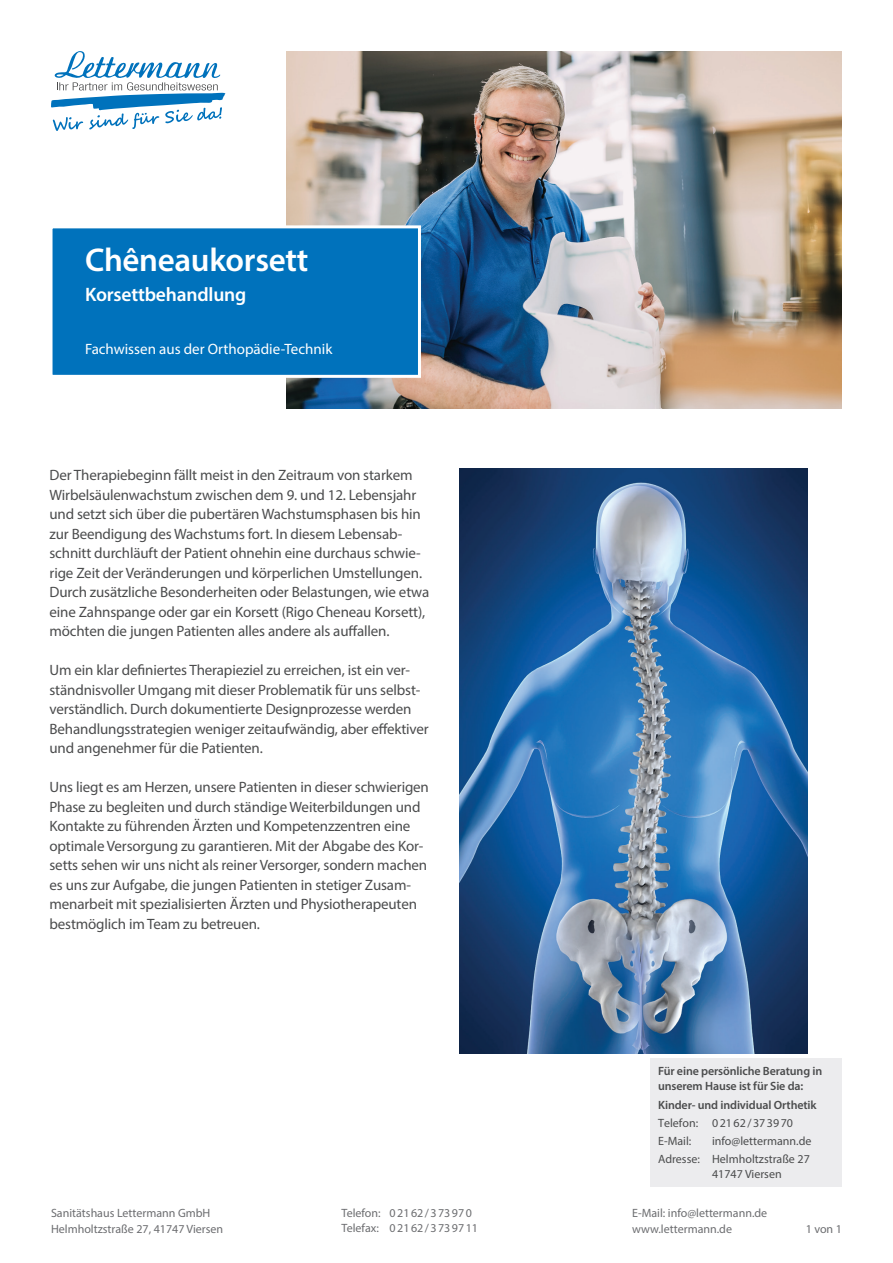
<style>
.page{position:relative;width:893px;height:1263px;background:#fff}
.page>*{position:absolute;margin:0;border:0;box-sizing:border-box;transform-origin:0 0}
.t1{font:600 33px "Myriad Pro";letter-spacing:-.01em;color:#fff}
.t2{font:600 19.5px "Myriad Pro";letter-spacing:-.01em;color:#fff}
.t3{font:15px/19.5px "Myriad Pro";letter-spacing:-.01em;color:#4b4c4d}
.t4{font:15px "Myriad Pro";color:#fff}
.t5{font:12px/16.5px "Myriad Pro";color:#6c6d70}
.t6{font:12px/18px "Myriad Pro";color:#4b4c4d}
.t7{font:600 12px/14.4px "Myriad Pro";letter-spacing:-.01em;color:#4b4c4d}
</style>
<div class="page">
<img style="left:286px;top:51px;width:556px;height:357px">
<div style="left:50px;top:225px;width:371px;height:153px;background:#0072bc;border:3px solid #fff"></div>
<svg style="left:51px;top:51px;width:174px;height:80px"></svg>
<img style="left:459px;top:469px;width:348px;height:584px">
<div style="left:651px;top:1058px;width:191px;height:128px;background:#ececee"></div>
<h1 class="t1" style="left:85px;top:239px;width:225px">Chêneaukorsett</h1>
<h2 class="t2" style="left:85px;top:282px;width:163px">Korsettbehandlung</h2>
<p class="t4" style="left:85px;top:339px;width:249px">Fachwissen aus der Orthopädie-Technik</p>
<p class="t3" style="left:50px;top:465px;width:381px">Der Therapiebeginn fällt meist in den Zeitraum von starkem Wirbelsäulenwachstum zwischen dem 9. und 12. Lebensjahr und setzt sich über die pubertären Wachstumsphasen bis hin zur Beendigung des Wachstums fort. In diesem Lebensab&shy;schnitt durchläuft der Patient ohnehin eine durchaus schwie&shy;rige Zeit der Veränderungen und körperlichen Umstellungen.<br>Durch zusätzliche Besonderheiten oder Belastungen, wie etwa eine Zahnspange oder gar ein Korsett (Rigo Cheneau Korsett), möchten die jungen Patienten alles andere als auffallen.</p>
<p class="t3" style="left:50px;top:660px;width:381px">Um ein klar definiertes Therapieziel zu erreichen, ist ein ver&shy;ständnisvoller Umgang mit dieser Problematik für uns selbst&shy;verständlich. Durch dokumentierte Designprozesse werden Behandlungsstrategien weniger zeitaufwändig, aber effektiver und angenehmer für die Patienten.</p>
<p class="t3" style="left:50px;top:777px;width:381px">Uns liegt es am Herzen, unsere Patienten in dieser schwierigen Phase zu begleiten und durch ständige Weiterbildungen und Kontakte zu führenden Ärzten und Kompetenzzentren eine optimale Versorgung zu garantieren. Mit der Abgabe des Kor&shy;setts sehen wir uns nicht als reiner Versorger, sondern machen es uns zur Aufgabe, die jungen Patienten in stetiger Zusam&shy;menarbeit mit spezialisierten Ärzten und Physiotherapeuten bestmöglich im Team zu betreuen.</p>
<p class="t7" style="left:658px;top:1064px;width:166px">Für eine persönliche Beratung in unserem Hause ist für Sie da:</p>
<p class="t7" style="left:658px;top:1097px;width:160px">Kinder- und individual Orthetik</p>
<p class="t6" style="left:658px;top:1114px;width:136px">Telefon: 02162/373970<br>E-Mail:</p>
<p class="t6" style="left:658px;top:1132px;width:155px;text-align:right">info@lettermann.de<br>Adresse: Helmholtzstraße 27</p>
<p class="t6" style="left:712px;top:1165px;width:71px">41747 Viersen</p>
<p class="t5" style="left:51px;top:1204px;width:174px">Sanitätshaus Lettermann GmbH<br>Helmholtzstraße 27, 41747 Viersen</p>
<p class="t5" style="left:342px;top:1205px;width:138px;line-height:15px">Telefon: 02162/373970<br>Telefax: 02162/3739711</p>
<p class="t5" style="left:632px;top:1204px;width:137px">E-Mail: info@lettermann.de www.lettermann.de</p>
<p class="t5" style="left:806px;top:1221px;width:38px">1 von 1</p>
</div>
